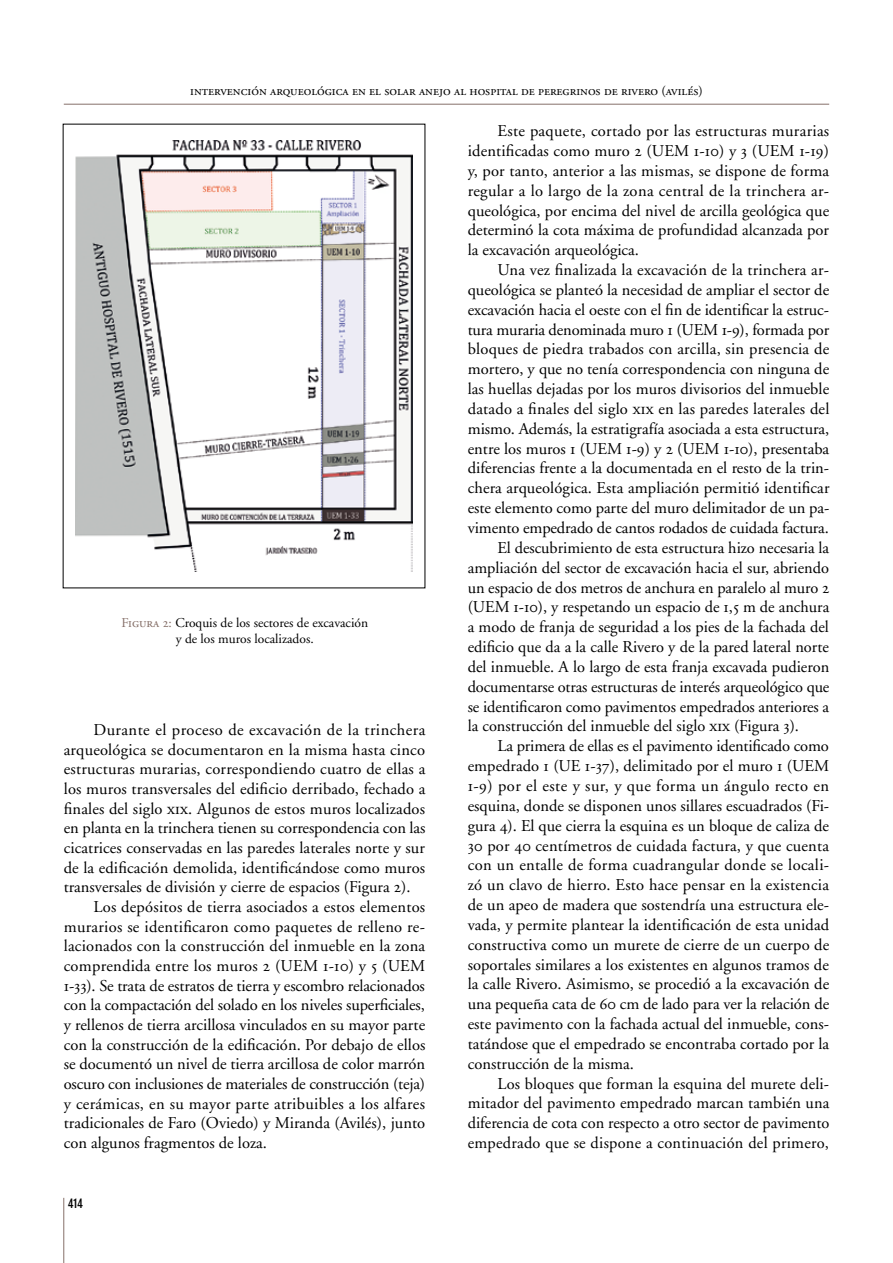
<style>
.page{position:relative;width:893px;height:1263px;background:#fff}
.page>*{position:absolute;margin:0;border:0;box-sizing:border-box;transform-origin:0 0}
.t1{font:16.5px/19.8px "Adobe Garamond";color:#000;text-align:justify}
.t2{font:16.5px "Adobe Garamond";letter-spacing:.02em;color:#000}
.t3{font:16.5px "Adobe Garamond";letter-spacing:.025em;color:#000}
.t4{font:16.5px "Adobe Garamond";letter-spacing:.03em;color:#000}
.t5{font:13.5px "Adobe Garamond Regular SC";color:#000}
.t6{font:13.5px/16.5px "Adobe Garamond";color:#000;text-align:center}
.t7{font:700 condensed 13.5px "DIN Neuzeit Grotesk";color:#000}
.s1{font-family:"Adobe Garamond Regular SC";color:#867069}
.s2{font-family:"Adobe Garamond Regular SC"}
</style>
<div class="page">
<hr style="left:64px;top:104px;width:765px;height:1px;background:#867069">
<hr style="left:63px;top:1198px;width:1px;height:65px;background:#867069">
<img style="left:76px;top:141px;width:336px;height:430px">
<p class="t5" style="left:190px;top:83px;width:514px">intervención arqueológica en el solar anejo al hospital de peregrinos de rivero (avilés)</p>
<p class="t6" style="left:121px;top:615px;width:248px"><span class="s1">Figura 2:</span> Croquis de los sectores de excavación y de los muros localizados.</p>
<p class="t4" style="left:94px;top:721px;width:333px">Durante el proceso de excavación de la trinchera</p>
<p class="t1" style="left:64px;top:740px;width:363px">arqueológica se documentaron en la misma hasta cinco</p>
<p class="t1" style="left:64px;top:760px;width:363px">estructuras murarias, correspondiendo cuatro de ellas a</p>
<p class="t1" style="left:64px;top:779px;width:363px">los muros transversales del edificio derribado, fechado a</p>
<p class="t1" style="left:64px;top:799px;width:363px">finales del siglo <span class="s2">xix</span>. Algunos de estos muros localizados</p>
<p class="t1" style="left:64px;top:819px;width:363px">en planta en la trinchera tienen su correspondencia con las</p>
<p class="t1" style="left:64px;top:838px;width:363px">cicatrices conservadas en las paredes laterales norte y sur</p>
<p class="t1" style="left:64px;top:858px;width:363px">de la edificación demolida, identificándose como muros</p>
<p class="t1" style="left:64px;top:878px;width:348px">transversales de división y cierre de espacios (Figura <span class="s2">2</span>).</p>
<p class="t1" style="left:94px;top:897px;width:333px">Los depósitos de tierra asociados a estos elementos</p>
<p class="t1" style="left:64px;top:917px;width:363px">murarios se identificaron como paquetes de relleno re-</p>
<p class="t1" style="left:64px;top:937px;width:363px">lacionados con la construcción del inmueble en la zona</p>
<p class="t1" style="left:64px;top:956px;width:363px">comprendida entre los muros <span class="s2">2</span> (UEM <span class="s2">1</span>-<span class="s2">10</span>) y <span class="s2">5</span> (UEM</p>
<p class="t1" style="left:64px;top:976px;width:363px"><span class="s2">1</span>-<span class="s2">33</span>). Se trata de estratos de tierra y escombro relacionados</p>
<p class="t1" style="left:64px;top:996px;width:363px">con la compactación del solado en los niveles superficiales,</p>
<p class="t1" style="left:64px;top:1015px;width:363px">y rellenos de tierra arcillosa vinculados en su mayor parte</p>
<p class="t1" style="left:64px;top:1035px;width:363px">con la construcción de la edificación. Por debajo de ellos</p>
<p class="t1" style="left:64px;top:1055px;width:363px">se documentó un nivel de tierra arcillosa de color marrón</p>
<p class="t1" style="left:64px;top:1074px;width:363px">oscuro con inclusiones de materiales de construcción (teja)</p>
<p class="t2" style="left:64px;top:1095px;width:363px">y cerámicas, en su mayor parte atribuibles a los alfares</p>
<p class="t1" style="left:64px;top:1114px;width:363px">tradicionales de Faro (Oviedo) y Miranda (Avilés), junto</p>
<p class="t1" style="left:64px;top:1133px;width:205px">con algunos fragmentos de loza.</p>
<p class="t7" style="left:68px;top:1195px;width:17px">414</p>
<p class="t1" style="left:468px;top:121px;width:363px;text-indent:30px">Este paquete, cortado por las estructuras murarias identificadas como muro <span class="s2">2</span> (UEM <span class="s2">1</span>-<span class="s2">10</span>) y <span class="s2">3</span> (UEM <span class="s2">1</span>-<span class="s2">19</span>) y, por tanto, anterior a las mismas, se dispone de forma regular a lo largo de la zona central de la trinchera ar&shy;queológica, por encima del nivel de arcilla geológica que determinó la cota máxima de profundidad alcanzada por la excavación arqueológica.</p>
<p class="t1" style="left:497px;top:260px;width:333px">Una vez finalizada la excavación de la trinchera ar-</p>
<p class="t1" style="left:468px;top:280px;width:363px">queológica se planteó la necesidad de ampliar el sector de</p>
<p class="t1" style="left:468px;top:300px;width:363px">excavación hacia el oeste con el fin de identificar la estruc-</p>
<p class="t1" style="left:468px;top:320px;width:363px">tura muraria denominada muro <span class="s2">1</span> (UEM <span class="s2">1</span>-<span class="s2">9</span>), formada por</p>
<p class="t1" style="left:468px;top:340px;width:363px">bloques de piedra trabados con arcilla, sin presencia de</p>
<p class="t1" style="left:468px;top:359px;width:363px">mortero, y que no tenía correspondencia con ninguna de</p>
<p class="t1" style="left:468px;top:379px;width:363px">las huellas dejadas por los muros divisorios del inmueble</p>
<p class="t1" style="left:468px;top:399px;width:363px">datado a finales del siglo <span class="s2">xix</span> en las paredes laterales del</p>
<p class="t1" style="left:468px;top:419px;width:363px">mismo. Además, la estratigrafía asociada a esta estructura,</p>
<p class="t1" style="left:468px;top:439px;width:363px">entre los muros <span class="s2">1</span> (UEM <span class="s2">1</span>-<span class="s2">9</span>) y <span class="s2">2</span> (UEM <span class="s2">1</span>-<span class="s2">10</span>), presentaba</p>
<p class="t1" style="left:468px;top:459px;width:363px">diferencias frente a la documentada en el resto de la trin-</p>
<p class="t1" style="left:468px;top:478px;width:363px">chera arqueológica. Esta ampliación permitió identificar</p>
<p class="t1" style="left:468px;top:498px;width:363px">este elemento como parte del muro delimitador de un pa-</p>
<p class="t1" style="left:468px;top:518px;width:363px">vimento empedrado de cantos rodados de cuidada factura.</p>
<p class="t1" style="left:497px;top:538px;width:333px">El descubrimiento de esta estructura hizo necesaria la</p>
<p class="t1" style="left:468px;top:558px;width:363px">ampliación del sector de excavación hacia el sur, abriendo</p>
<p class="t1" style="left:468px;top:578px;width:363px">un espacio de dos metros de anchura en paralelo al muro <span class="s2">2</span></p>
<p class="t1" style="left:468px;top:598px;width:363px">(UEM <span class="s2">1</span>-<span class="s2">10</span>), y respetando un espacio de <span class="s2">1</span>,<span class="s2">5</span> m de anchura</p>
<p class="t1" style="left:468px;top:617px;width:363px">a modo de franja de seguridad a los pies de la fachada del</p>
<p class="t1" style="left:468px;top:637px;width:363px">edificio que da a la calle Rivero y de la pared lateral norte</p>
<p class="t1" style="left:468px;top:657px;width:363px">del inmueble. A lo largo de esta franja excavada pudieron</p>
<p class="t1" style="left:468px;top:677px;width:363px">documentarse otras estructuras de interés arqueológico que</p>
<p class="t1" style="left:468px;top:697px;width:363px">se identificaron como pavimentos empedrados anteriores a</p>
<p class="t1" style="left:468px;top:717px;width:333px">la construcción del inmueble del siglo <span class="s2">xix</span> (Figura <span class="s2">3</span>).</p>
<p class="t1" style="left:497px;top:737px;width:333px">La primera de ellas es el pavimento identificado como</p>
<p class="t1" style="left:468px;top:756px;width:363px">empedrado <span class="s2">1</span> (UE <span class="s2">1</span>-<span class="s2">37</span>), delimitado por el muro <span class="s2">1</span> (UEM</p>
<p class="t3" style="left:468px;top:777px;width:363px"><span class="s2">1</span>-<span class="s2">9</span>) por el este y sur, y que forma un ángulo recto en</p>
<p class="t1" style="left:468px;top:796px;width:363px">esquina, donde se disponen unos sillares escuadrados (Fi-</p>
<p class="t1" style="left:468px;top:816px;width:363px">gura <span class="s2">4</span>). El que cierra la esquina es un bloque de caliza de</p>
<p class="t1" style="left:468px;top:836px;width:363px"><span class="s2">30</span> por <span class="s2">40</span> centímetros de cuidada factura, y que cuenta</p>
<p class="t2" style="left:468px;top:856px;width:363px">con un entalle de forma cuadrangular donde se locali-</p>
<p class="t1" style="left:468px;top:875px;width:363px">zó un clavo de hierro. Esto hace pensar en la existencia</p>
<p class="t1" style="left:468px;top:895px;width:363px">de un apeo de madera que sostendría una estructura ele-</p>
<p class="t1" style="left:468px;top:915px;width:363px">vada, y permite plantear la identificación de esta unidad</p>
<p class="t1" style="left:468px;top:935px;width:363px">constructiva como un murete de cierre de un cuerpo de</p>
<p class="t1" style="left:468px;top:955px;width:363px">soportales similares a los existentes en algunos tramos de</p>
<p class="t1" style="left:468px;top:975px;width:363px">la calle Rivero. Asimismo, se procedió a la excavación de</p>
<p class="t1" style="left:468px;top:994px;width:363px">una pequeña cata de <span class="s2">60</span> cm de lado para ver la relación de</p>
<p class="t1" style="left:468px;top:1014px;width:363px">este pavimento con la fachada actual del inmueble, cons-</p>
<p class="t1" style="left:468px;top:1034px;width:363px">tatándose que el empedrado se encontraba cortado por la</p>
<p class="t1" style="left:468px;top:1054px;width:168px">construcción de la misma.</p>
<p class="t1" style="left:497px;top:1074px;width:333px">Los bloques que forman la esquina del murete deli-</p>
<p class="t1" style="left:468px;top:1094px;width:363px">mitador del pavimento empedrado marcan también una</p>
<p class="t1" style="left:468px;top:1113px;width:363px">diferencia de cota con respecto a otro sector de pavimento</p>
<p class="t1" style="left:468px;top:1133px;width:363px">empedrado que se dispone a continuación del primero,</p>
</div>
